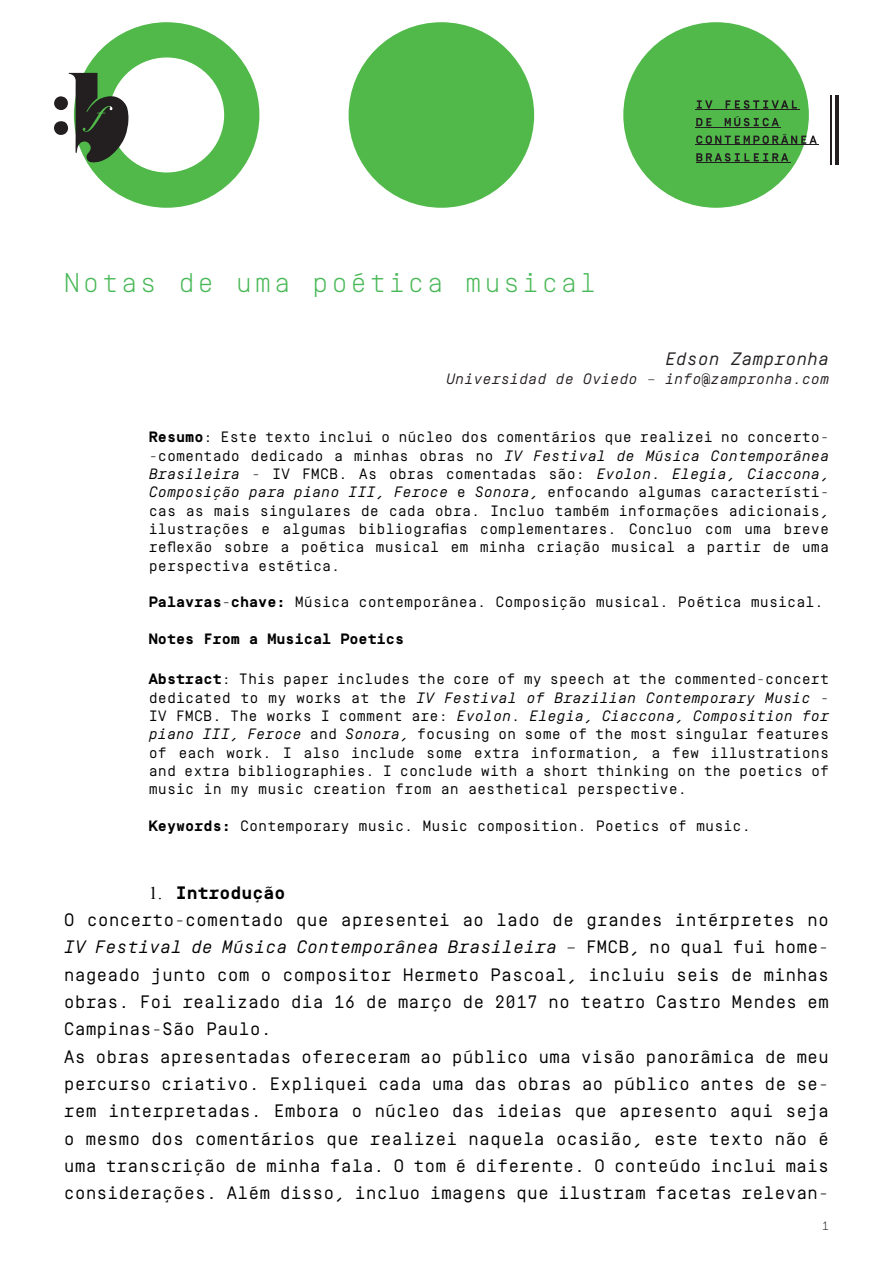
<style>
.page{position:relative;width:893px;height:1263px;background:#fff}
.page>*{position:absolute;margin:0;border:0;box-sizing:border-box;transform-origin:0 0}
.t1{font:300 27px "Simplon BP Mono";letter-spacing:.1em;color:#49b857}
.anppom_bodytext{font:18px/27.3px "Simplon BP Mono";color:#000;text-align:justify}
.t2{font:italic 18px "Simplon BP Mono";color:#231f20}
.anppom_subtítulo1{font:700 18px "Simplon BP Mono";color:#000}
.anppom_sumarioTitulo{font:15px/18.3px "Simplon BP Mono";color:#000;text-align:justify}
.t3{font:italic 15px "Simplon BP Mono";color:#231f20}
.anppom_sumarioTitulo-2{font:700 15px "Simplon BP Mono";color:#000}
.t4{font:300 12px "Simplon BP Mono";color:#231f20}
.s1{font-weight:700}
.s2{font-style:italic}
.s3{font-family:"Times New Roman";font-weight:400}
</style>
<div class="page">
<div style="left:349px;top:22px;width:185px;height:186px;background:#50b94a;border-radius:50%"></div>
<div style="left:623px;top:22px;width:186px;height:186px;background:#50b94a;border-radius:50%"></div>
<svg style="left:54px;top:22px;width:205px;height:186px"></svg>
<div style="left:54px;top:96px;width:14px;height:14px;background:#231f20;border-radius:50%"></div>
<hr style="left:835px;top:95px;width:4px;height:69px;background:#231f20">
<hr style="left:830px;top:95px;width:2px;height:69px;background:#231f20">
<svg style="left:697px;top:100px;width:15px;height:9px"></svg>
<svg style="left:726px;top:100px;width:71px;height:9px"></svg>
<hr style="left:696px;top:109px;width:104px;height:1px;background:#231f20">
<svg style="left:696px;top:118px;width:15px;height:8px"></svg>
<svg style="left:725px;top:116px;width:54px;height:10px"></svg>
<hr style="left:696px;top:127px;width:85px;height:1px;background:#231f20">
<svg style="left:696px;top:134px;width:121px;height:10px"></svg>
<hr style="left:696px;top:145px;width:123px;height:1px;background:#231f20">
<svg style="left:696px;top:153px;width:92px;height:9px"></svg>
<hr style="left:696px;top:162px;width:95px;height:1px;background:#231f20">
<p class="t1" style="left:64px;top:265px;width:534px">Notas de uma poética musical</p>
<p class="t2" style="left:665px;top:347px;width:166px">Edson Zampronha</p>
<p class="t3" style="left:446px;top:369px;width:385px">Universidad de Oviedo – info@zampronha.com</p>
<p class="anppom_sumarioTitulo" style="left:149px;top:427px;width:682px"><span class="s1">Resumo</span>: Este texto inclui o núcleo dos comentários que realizei no concerto--comentado dedicado a minhas obras no <span class="s2">IV Festival de Música Contemporânea Brasileira -</span> IV FMCB. As obras comentadas são: <span class="s2">Evolon</span>. <span class="s2">Elegia</span>, <span class="s2">Ciaccona</span>, <span class="s2">Composição para piano III</span>, <span class="s2">Feroce</span> e <span class="s2">Sonora</span>, enfocando algumas característi&shy;cas as mais singulares de cada obra. Incluo também informações adicionais, ilustrações e algumas bibliografias complementares. Concluo com uma breve reflexão sobre a poética musical em minha criação musical a partir de uma perspectiva estética.</p>
<p class="anppom_sumarioTitulo" style="left:149px;top:592px;width:676px"><span class="s1">Palavras-chave:</span> Música contemporânea. Composição musical. Poética musical.</p>
<p class="anppom_sumarioTitulo-2" style="left:149px;top:629px;width:257px">Notes From a Musical Poetics</p>
<p class="anppom_sumarioTitulo" style="left:149px;top:669px;width:682px"><span class="s1">Abstract</span>: This paper includes the core of my speech at the commented-concert dedicated to my works at the <span class="s2">IV Festival of Brazilian Contemporary Music</span> - IV FMCB. The works I comment are: <span class="s2">Evolon</span>. <span class="s2">Elegia</span>, <span class="s2">Ciaccona</span>, <span class="s2">Composition for piano III</span>, <span class="s2">Feroce</span> and <span class="s2">Sonora</span>, focusing on some of the most singular features of each work. I also include some extra information, a few illustrations and extra bibliographies. I conclude with a short thinking on the poetics of music in my music creation from an aesthetical perspective.</p>
<p class="anppom_sumarioTitulo" style="left:149px;top:816px;width:603px"><span class="s1">Keywords:</span> Contemporary music. Music composition. Poetics of music.</p>
<p class="anppom_subtítulo1" style="left:149px;top:880px;width:138px"><span class="s3">1.</span> Introdução</p>
<p class="anppom_bodytext" style="left:64px;top:905px;width:767px">O concerto-comentado que apresentei ao lado de grandes intérpretes no <span class="s2">IV Festival de Música Contemporânea Brasileira</span> – FMCB, no qual fui home&shy;nageado junto com o compositor Hermeto Pascoal, incluiu seis de minhas obras. Foi realizado dia 16 de março de 2017 no teatro Castro Mendes em Campinas-São Paulo.</p>
<p class="anppom_bodytext" style="left:64px;top:1042px;width:767px">As obras apresentadas ofereceram ao público uma visão panorâmica de meu percurso criativo. Expliquei cada uma das obras ao público antes de se&shy;rem interpretadas. Embora o núcleo das ideias que apresento aqui seja o mesmo dos comentários que realizei naquela ocasião, este texto não é uma transcrição de minha fala. O tom é diferente. O conteúdo inclui mais considerações. Além disso, incluo imagens que ilustram facetas relevan-</p>
<p class="t4" style="left:822px;top:1218px;width:9px">1</p>
</div>
